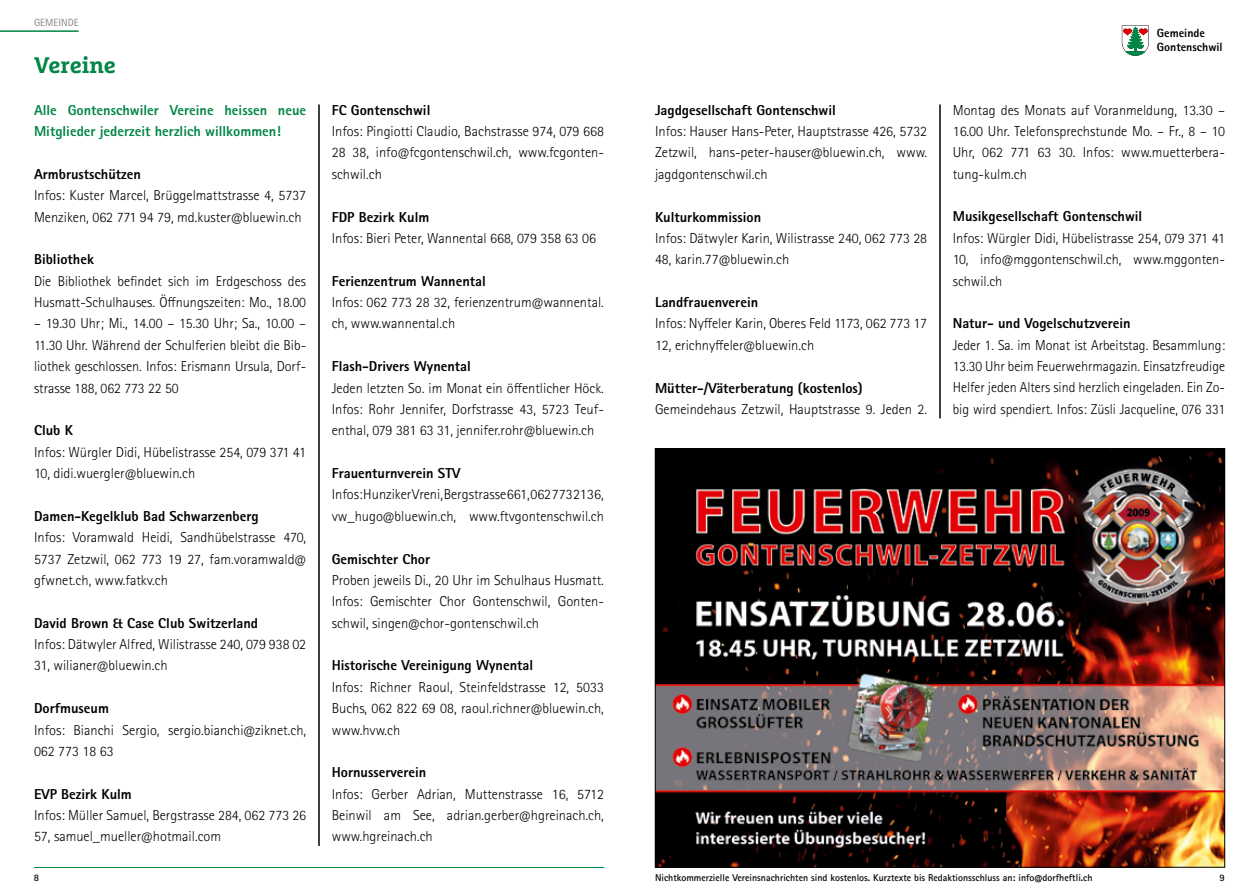
<style>
.page{position:relative;width:1259px;height:893px;background:#fff}
.page>*{position:absolute;margin:0;border:0;box-sizing:border-box;transform-origin:0 0}
.t1{font:700 22.5px "Marselis Slab Pro";color:#008645}
.t2{font:300 14.4px/21.3px "Rotis Sans Serif Std";color:#000;text-align:justify}
.t3{font:800 14.4px "Rotis Sans Serif Std";color:#000}
.t4{font:800 14.4px/21.3px "Rotis Sans Serif Std";color:#008645}
.t5{font:800 12px/14.2px "Rotis Sans Serif Std";color:#000}
.t6{font:10.5px "Rotis Sans Serif Std";color:#868786}
.t7{font:700 9.9px "Rotis Sans Serif Std";color:#000}
</style>
<div class="page">
<hr style="left:0;top:30px;width:79px;height:2px;background:#008645">
<svg style="left:1121px;top:26px;width:28px;height:30px"></svg>
<hr style="left:319px;top:105px;width:1px;height:741px;background:#000">
<hr style="left:939px;top:105px;width:1px;height:313px;background:#000">
<hr style="left:34px;top:867px;width:570px;height:1px;background:#008645">
<img style="left:657px;top:451px;width:566px;height:414px">
<p class="t6" style="left:34px;top:16px;width:46px">GEMEINDE</p>
<h1 class="t1" style="left:34px;top:51px;width:84px">Vereine</h1>
<p class="t4" style="left:34px;top:99px;width:274px">Alle Gontenschwiler Vereine heissen neue<br>Mitglieder jederzeit herzlich willkommen!</p>
<p class="t3" style="left:34px;top:165px;width:108px">Armbrustschützen</p>
<p class="t2" style="left:34px;top:185px;width:274px">Infos: Kuster Marcel, Brüggelmattstrasse 4, 5737<br>Menziken, 062 771 94 79, md.kuster@bluewin.ch</p>
<p class="t3" style="left:34px;top:250px;width:61px">Bibliothek</p>
<p class="t2" style="left:34px;top:270px;width:273px">Die Bibliothek befindet sich im Erdgeschoss des<br>Husmatt-Schulhauses. Öffnungszeiten: Mo., 18.00</p>
<p class="t2" style="left:34px;top:313px;width:274px">– 19.30 Uhr; Mi., 14.00 – 15.30 Uhr; Sa., 10.00 – 11.30 Uhr. Während der Schulferien bleibt die Bib&shy;liothek geschlossen. Infos: Erismann Ursula, Dorf&shy;strasse 188, 062 773 22 50</p>
<p class="t3" style="left:34px;top:421px;width:40px">Club K</p>
<p class="t2" style="left:34px;top:441px;width:274px">Infos: Würgler Didi, Hübelistrasse 254, 079 371 41<br>10, didi.wuergler@bluewin.ch</p>
<p class="t3" style="left:34px;top:507px;width:226px">Damen-Kegelklub Bad Schwarzenberg</p>
<p class="t2" style="left:34px;top:527px;width:274px">Infos: Voramwald Heidi, Sandhübelstrasse 470, 5737 Zetzwil, 062 773 19 27, fam.voramwald@ gfwnet.ch, www.fatkv.ch</p>
<p class="t3" style="left:34px;top:614px;width:225px">David Brown &amp; Case Club Switzerland</p>
<p class="t2" style="left:34px;top:634px;width:274px">Infos: Dätwyler Alfred, Wilistrasse 240, 079 938 02<br>31, wilianer@bluewin.ch</p>
<p class="t3" style="left:34px;top:699px;width:76px">Dorfmuseum</p>
<p class="t2" style="left:34px;top:719px;width:274px">Infos: Bianchi Sergio, sergio.bianchi@ziknet.ch,<br>062 773 18 63</p>
<p class="t3" style="left:34px;top:785px;width:99px">EVP Bezirk Kulm</p>
<p class="t2" style="left:34px;top:805px;width:274px">Infos: Müller Samuel, Bergstrasse 284, 062 773 26<br>57, samuel_mueller@hotmail.com</p>
<p class="t7" style="left:34px;top:871px;width:7px">8</p>
<p class="t3" style="left:332px;top:101px;width:100px">FC Gontenschwil</p>
<p class="t2" style="left:332px;top:121px;width:274px">Infos: Pingiotti Claudio, Bachstrasse 974, 079 668<br>28 38, info@fcgontenschwil.ch, www.fcgonten&shy;schwil.ch</p>
<p class="t3" style="left:332px;top:207px;width:99px">FDP Bezirk Kulm</p>
<p class="t2" style="left:332px;top:228px;width:266px">Infos: Bieri Peter, Wannental 668, 079 358 63 06</p>
<p class="t3" style="left:332px;top:272px;width:156px">Ferienzentrum Wannental</p>
<p class="t2" style="left:332px;top:292px;width:274px">Infos: 062 773 28 32, ferienzentrum@wannental. ch, www.wannental.ch</p>
<p class="t3" style="left:332px;top:357px;width:141px">Flash-Drivers Wynental</p>
<p class="t2" style="left:332px;top:377px;width:274px">Jeden letzten So. im Monat ein öffentlicher Höck.<br>Infos: Rohr Jennifer, Dorfstrasse 43, 5723 Teuf&shy;enthal, 079 381 63 31, jennifer.rohr@bluewin.ch</p>
<p class="t3" style="left:332px;top:464px;width:130px">Frauenturnverein STV</p>
<p class="t2" style="left:332px;top:484px;width:274px">Infos: Hunziker Vreni, Bergstrasse 661, 062 773 21 36, vw_hugo@bluewin.ch, www.ftvgontenschwil.ch</p>
<p class="t3" style="left:332px;top:549px;width:100px">Gemischter Chor</p>
<p class="t2" style="left:332px;top:570px;width:274px">Proben jeweils Di., 20 Uhr im Schulhaus Husmatt.<br>Infos: Gemischter Chor Gontenschwil, Gonten&shy;schwil, singen@chor-gontenschwil.ch</p>
<p class="t3" style="left:332px;top:656px;width:203px">Historische Vereinigung Wynental</p>
<p class="t2" style="left:332px;top:676px;width:274px">Infos: Richner Raoul, Steinfeldstrasse 12, 5033<br>Buchs, 062 822 69 08, raoul.richner@bluewin.ch, www.hvw.ch</p>
<p class="t3" style="left:332px;top:763px;width:96px">Hornusserverein</p>
<p class="t2" style="left:332px;top:783px;width:274px">Infos: Gerber Adrian, Muttenstrasse 16, 5712<br>Beinwil am See, adrian.gerber@hgreinach.ch, www.hgreinach.ch</p>
<p class="t3" style="left:655px;top:101px;width:182px">Jagdgesellschaft Gontenschwil</p>
<p class="t2" style="left:655px;top:121px;width:274px">Infos: Hauser Hans-Peter, Hauptstrasse 426, 5732<br>Zetzwil, hans-peter-hauser@bluewin.ch, www. jagdgontenschwil.ch</p>
<p class="t3" style="left:655px;top:207px;width:108px">Kulturkommission</p>
<p class="t2" style="left:655px;top:228px;width:274px">Infos: Dätwyler Karin, Wilistrasse 240, 062 773 28<br>48, karin.77@bluewin.ch</p>
<p class="t3" style="left:655px;top:293px;width:105px">Landfrauenverein</p>
<p class="t2" style="left:655px;top:313px;width:274px">Infos: Nyffeler Karin, Oberes Feld 1173, 062 773 17<br>12, erichnyffeler@bluewin.ch</p>
<p class="t3" style="left:655px;top:378px;width:209px">Mütter-/Väterberatung (kostenlos)</p>
<p class="t2" style="left:655px;top:399px;width:274px">Gemeindehaus Zetzwil, Hauptstrasse 9. Jeden 2.</p>
<p class="t5" style="left:1157px;top:25px;width:67px">Gemeinde<br>Gontenschwil</p>
<p class="t2" style="left:952px;top:99px;width:274px">Montag des Monats auf Voranmeldung, 13.30 – 16.00 Uhr. Telefonsprechstunde Mo. – Fr., 8 – 10<br>Uhr, 062 771 63 30. Infos: www.muetterbera&shy;tung-kulm.ch</p>
<p class="t3" style="left:952px;top:207px;width:191px">Musikgesellschaft Gontenschwil</p>
<p class="t2" style="left:952px;top:228px;width:274px">Infos: Würgler Didi, Hübelistrasse 254, 079 371 41<br>10, info@mggontenschwil.ch, www.mggonten&shy;schwil.ch</p>
<p class="t3" style="left:952px;top:314px;width:179px">Natur- und Vogelschutzverein</p>
<p class="t2" style="left:952px;top:334px;width:274px">Jeder 1. Sa. im Monat ist Arbeitstag. Besammlung:<br>13.30 Uhr beim Feuerwehrmagazin. Einsatzfreudige Helfer jeden Alters sind herzlich eingeladen. Ein Zo&shy;big wird spendiert. Infos: Züsli Jacqueline, 076 331</p>
<p class="t7" style="left:655px;top:871px;width:439px">Nichtkommerzielle Vereinsnachrichten sind kostenlos. Kurztexte bis Redaktionsschluss an: info@dorfheftli.ch</p>
<p class="t7" style="left:1219px;top:871px;width:7px">9</p>
</div>
